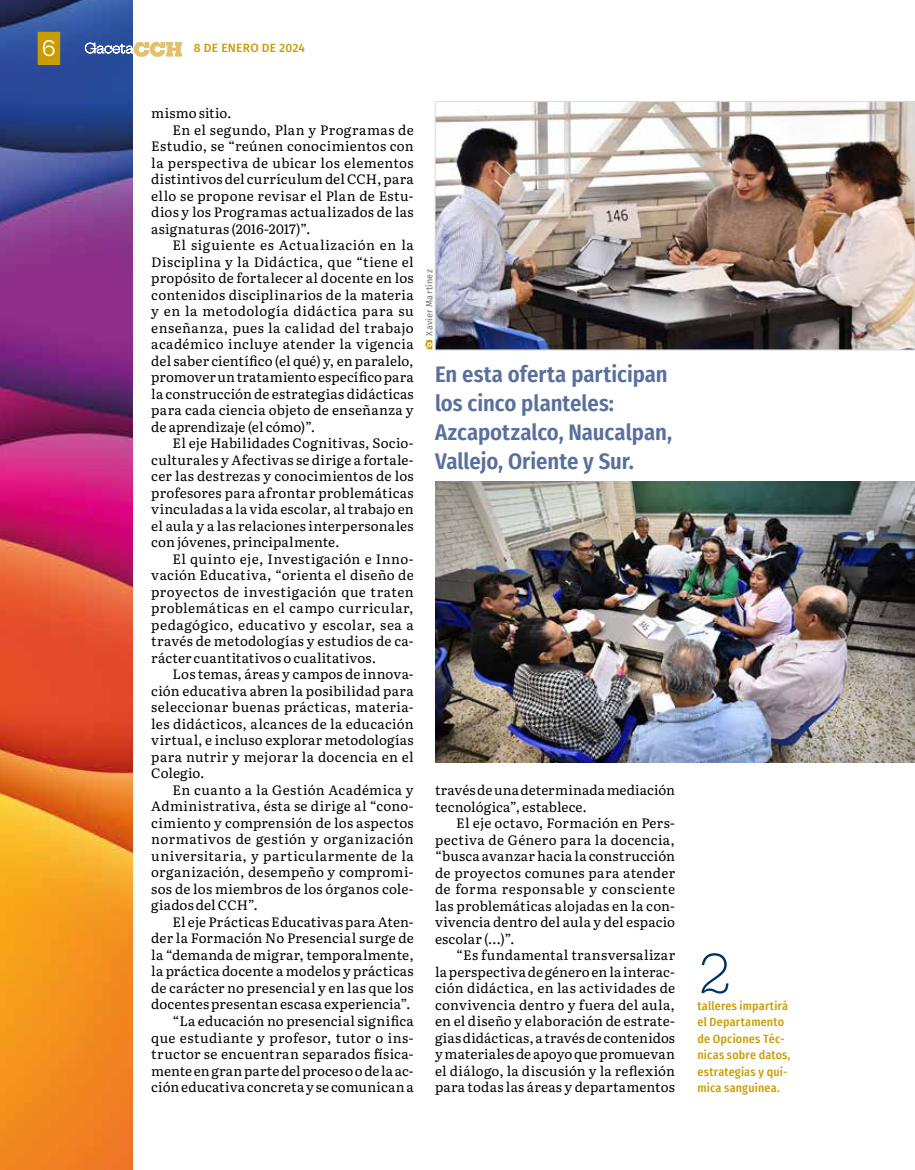
<style>
.page{position:relative;width:915px;height:1170px;background:#fff}
.page>*{position:absolute;margin:0;border:0;box-sizing:border-box;transform-origin:0 0}
.t1{font:300 52.5px "Hepta Slab";color:#003263}
.t2{font:600 22.5px/28.8px "Fira Sans Condensed";color:#5a709c}
.t3{font:21px "Hepta Slab";color:#fff}
.t4{font:13.5px/16.5px "Literata 18 pt";letter-spacing:.02em;color:#000;text-align:justify}
.t5{font:13.5px "Literata 18 pt";letter-spacing:.04em;color:#000}
.t6{font:13.5px "Literata 18 pt";color:#000}
.t7{font:13.5px "Literata 18 pt";letter-spacing:.045em;color:#000}
.t8{font:500 12px/16.5px "Fira Sans Condensed";letter-spacing:.015em;color:#c99d00}
.t9{font:500 12px "Fira Sans";letter-spacing:.015em;color:#c99d00}
.t10{font:9px "Fira Sans";letter-spacing:.025em;color:#706f6f}
</style>
<div class="page">
<img style="left:437px;top:103px;width:475px;height:245px">
<div style="left:435px;top:101px;width:479px;height:249px;border:1px solid #dadada"></div>
<img style="left:435px;top:482px;width:479px;height:280px">
<svg style="left:425px;top:340px;width:7px;height:9px"></svg>
<img style="left:0;top:0;width:132px;height:1169px">
<svg style="left:85px;top:34px;width:97px;height:23px"></svg>
<div style="left:38px;top:32px;width:22px;height:33px;background:#c99d00"></div>
<h3 class="t3" style="left:42px;top:31px;width:15px">6</h3>
<p class="t9" style="left:194px;top:39px;width:113px">8 DE ENERO DE 2024</p>
<p class="t4" style="left:151px;top:104px;width:82px">mismo sitio.</p>
<p class="t4" style="left:172px;top:120px;width:242px">En el segundo, Plan y Programas de</p>
<p class="t4" style="left:151px;top:137px;width:264px">Estudio, se “reúnen conocimientos con</p>
<p class="t4" style="left:151px;top:153px;width:264px">la perspectiva de ubicar los elementos</p>
<p class="t4" style="left:151px;top:170px;width:264px">distintivos del currículum del CCH, para</p>
<p class="t4" style="left:151px;top:186px;width:264px">ello se propone revisar el Plan de Estu-</p>
<p class="t4" style="left:151px;top:203px;width:264px">dios y los Programas actualizados de las</p>
<p class="t4" style="left:151px;top:219px;width:161px">asignaturas (2016-2017)”.</p>
<p class="t7" style="left:172px;top:235px;width:242px">El siguiente es Actualización en la</p>
<p class="t4" style="left:151px;top:252px;width:264px">Disciplina y la Didáctica, que “tiene el</p>
<p class="t4" style="left:151px;top:269px;width:264px">propósito de fortalecer al docente en los</p>
<p class="t4" style="left:151px;top:285px;width:264px">contenidos disciplinarios de la materia</p>
<p class="t5" style="left:151px;top:301px;width:264px">y en la metodología didáctica para su</p>
<p class="t4" style="left:151px;top:318px;width:264px">enseñanza, pues la calidad del trabajo</p>
<p class="t4" style="left:151px;top:335px;width:264px">académico incluye atender la vigencia</p>
<p class="t4" style="left:151px;top:351px;width:264px">del saber científico (el qué) y, en paralelo,</p>
<p class="t4" style="left:151px;top:368px;width:264px">promover un tratamiento específico para</p>
<p class="t4" style="left:151px;top:384px;width:264px">la construcción de estrategias didácticas</p>
<p class="t4" style="left:151px;top:401px;width:264px">para cada ciencia objeto de enseñanza y</p>
<p class="t6" style="left:151px;top:416px;width:165px">de aprendizaje (el cómo)”.</p>
<p class="t4" style="left:172px;top:434px;width:242px">El eje Habilidades Cognitivas, Socio-</p>
<p class="t4" style="left:151px;top:450px;width:264px">culturales y Afectivas se dirige a fortale-</p>
<p class="t4" style="left:151px;top:467px;width:264px">cer las destrezas y conocimientos de los</p>
<p class="t4" style="left:151px;top:483px;width:264px">profesores para afrontar problemáticas</p>
<p class="t4" style="left:151px;top:500px;width:264px">vinculadas a la vida escolar, al trabajo en</p>
<p class="t4" style="left:151px;top:516px;width:264px">el aula y a las relaciones interpersonales</p>
<p class="t4" style="left:151px;top:533px;width:190px">con jóvenes, principalmente.</p>
<p class="t4" style="left:172px;top:549px;width:242px">El quinto eje, Investigación e Inno-</p>
<p class="t4" style="left:151px;top:566px;width:264px">vación Educativa, “orienta el diseño de</p>
<p class="t4" style="left:151px;top:582px;width:264px">proyectos de investigación que traten</p>
<p class="t4" style="left:151px;top:599px;width:264px">problemáticas en el campo curricular,</p>
<p class="t5" style="left:151px;top:614px;width:264px">pedagógico, educativo y escolar, sea a</p>
<p class="t4" style="left:151px;top:632px;width:264px">través de metodologías y estudios de ca-</p>
<p class="t4" style="left:151px;top:648px;width:226px">rácter cuantitativos o cualitativos.</p>
<p class="t4" style="left:172px;top:665px;width:242px">Los temas, áreas y campos de innova-</p>
<p class="t4" style="left:151px;top:681px;width:264px">ción educativa abren la posibilidad para</p>
<p class="t4" style="left:151px;top:698px;width:264px">seleccionar buenas prácticas, materia-</p>
<p class="t4" style="left:151px;top:714px;width:264px">les didácticos, alcances de la educación</p>
<p class="t4" style="left:151px;top:731px;width:264px">virtual, e incluso explorar metodologías</p>
<p class="t4" style="left:151px;top:747px;width:264px">para nutrir y mejorar la docencia en el</p>
<p class="t6" style="left:151px;top:763px;width:55px">Colegio.</p>
<p class="t4" style="left:172px;top:780px;width:242px">En cuanto a la Gestión Académica y</p>
<p class="t4" style="left:151px;top:797px;width:264px">Administrativa, ésta se dirige al “cono-</p>
<p class="t4" style="left:151px;top:813px;width:264px">cimiento y comprensión de los aspectos</p>
<p class="t4" style="left:151px;top:830px;width:264px">normativos de gestión y organización</p>
<p class="t4" style="left:151px;top:846px;width:264px">universitaria, y particularmente de la</p>
<p class="t4" style="left:151px;top:863px;width:264px">organización, desempeño y compromi-</p>
<p class="t4" style="left:151px;top:879px;width:264px">sos de los miembros de los órganos cole-</p>
<p class="t4" style="left:151px;top:896px;width:108px">giados del CCH”.</p>
<p class="t4" style="left:172px;top:912px;width:242px">El eje Prácticas Educativas para Aten-</p>
<p class="t4" style="left:151px;top:929px;width:264px">der la Formación No Presencial surge de</p>
<p class="t4" style="left:151px;top:945px;width:264px">la “demanda de migrar, temporalmente,</p>
<p class="t4" style="left:151px;top:962px;width:264px">la práctica docente a modelos y prácticas</p>
<p class="t4" style="left:151px;top:978px;width:264px">de carácter no presencial y en las que los</p>
<p class="t4" style="left:151px;top:995px;width:261px">docentes presentan escasa experiencia”.</p>
<p class="t4" style="left:172px;top:1011px;width:242px">“La educación no presencial significa</p>
<p class="t4" style="left:151px;top:1028px;width:264px">que estudiante y profesor, tutor o ins-</p>
<p class="t4" style="left:151px;top:1044px;width:264px">tructor se encuentran separados física-</p>
<p class="t4" style="left:151px;top:1061px;width:264px">mente en gran parte del proceso o de la ac-</p>
<p class="t4" style="left:151px;top:1077px;width:264px">ción educativa concreta y se comunican a</p>
<p class="t10" style="left:422px;top:335px;width:68px;rotate:-90deg">Xavier Martínez</p>
<h2 class="t2" style="left:435px;top:359px;width:238px">En esta oferta participan los cinco planteles:<br>Azcapotzalco, Naucalpan,<br>Vallejo, Oriente y Sur.</h2>
<p class="t4" style="left:435px;top:780px;width:241px">través de una determinada mediación tecnológica”, establece.</p>
<p class="t4" style="left:435px;top:813px;width:241px;text-indent:21px">El eje octavo, Formación en Pers&shy;pectiva de Género para la docencia, “busca avanzar hacia la construcción de proyectos comunes para atender de forma responsable y consciente las problemáticas alojadas en la con&shy;vivencia dentro del aula y del espacio escolar (…)”.</p>
<p class="t4" style="left:435px;top:945px;width:241px;text-indent:21px">“Es fundamental transversalizar la perspectiva de género en la interac&shy;ción didáctica, en las actividades de convivencia dentro y fuera del aula, en el diseño y elaboración de estrate&shy;gias didácticas, a través de contenidos y materiales de apoyo que promuevan el diálogo, la discusión y la reflexión para todas las áreas y departamentos</p>
<h1 class="t1" style="left:697px;top:929px;width:36px">2</h1>
<p class="t8" style="left:697px;top:996px;width:94px">talleres impartirá el Departamento de Opciones Téc&shy;nicas sobre datos, estrategias y quí&shy;mica sanguínea.</p>
</div>
